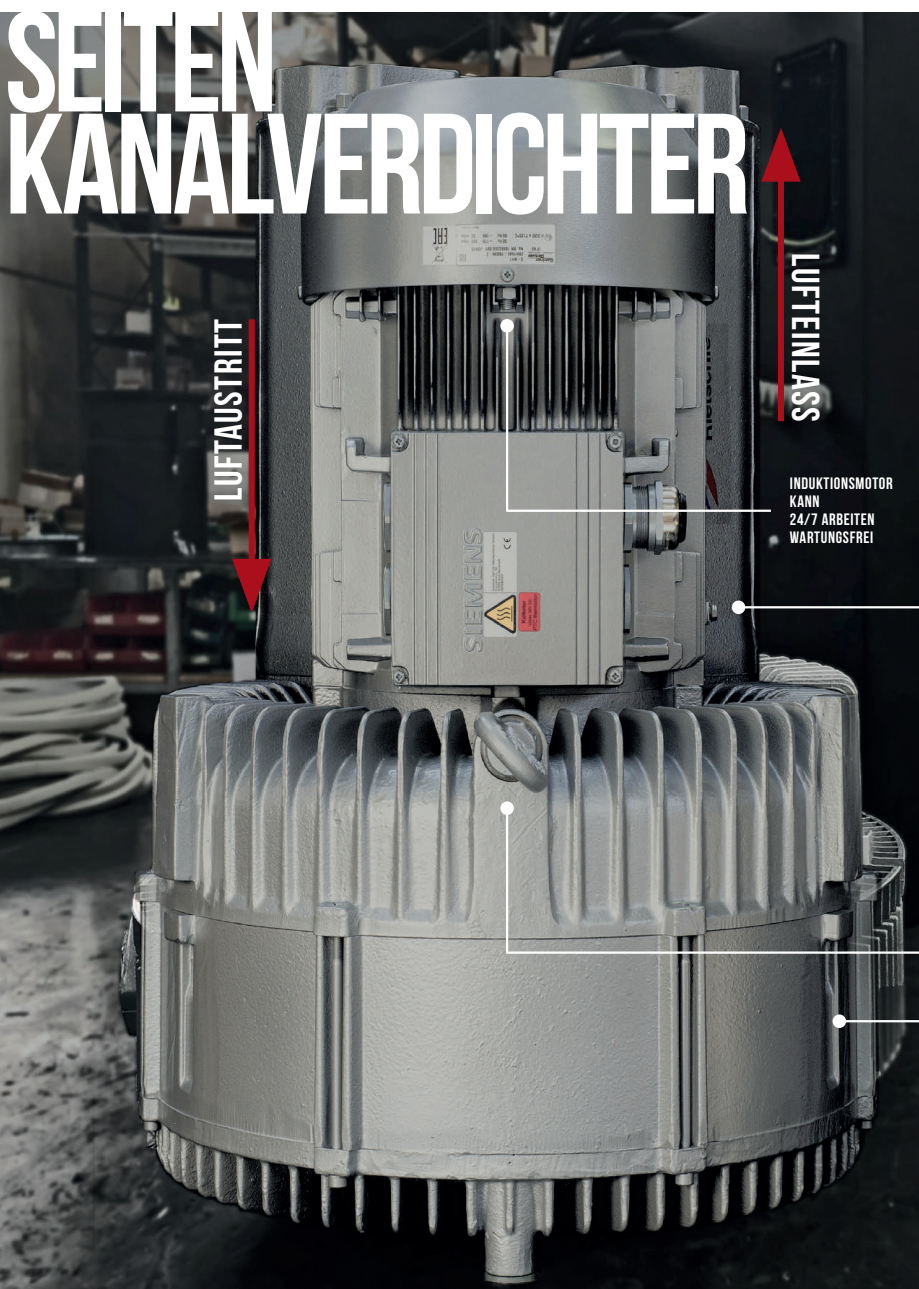
<style>
.page{position:relative;width:919px;height:1289px;background:#fff}
.page>*{position:absolute;margin:0;border:0;box-sizing:border-box;transform-origin:0 0}
.t1{font:700 142.5px/102px "Bebas Neue";letter-spacing:-.035em;color:#fff}
.t2{font:700 39px "Bebas Neue";letter-spacing:.04em;color:#fff}
.t3{font:700 16.5px/18px "Bebas Neue";letter-spacing:.04em;color:#fff}
</style>
<div class="page">
<img style="left:0;top:13px;width:918px;height:1275px">
<hr style="left:738px;top:606px;width:180px;height:2px;background:#fff">
<div style="left:731px;top:600px;width:14px;height:14px;background:#fff;border-radius:50%"></div>
<hr style="left:506px;top:509px;width:264px;height:3px;background:#fff">
<hr style="left:506px;top:951px;width:412px;height:2px;background:#fff">
<div style="left:249px;top:319px;width:6px;height:261px;background:#ab0f1b"></div>
<svg style="left:232px;top:559px;width:39px;height:54px"></svg>
<div style="left:777px;top:160px;width:6px;height:261px;background:#ab0f1b"></div>
<svg style="left:761px;top:128px;width:39px;height:54px"></svg>
<hr style="left:506px;top:326px;width:2px;height:185px;background:#fff">
<div style="left:500px;top:319px;width:14px;height:13px;background:#fff;border-radius:50%"></div>
<hr style="left:506px;top:808px;width:2px;height:145px;background:#fff">
<div style="left:500px;top:801px;width:14px;height:14px;background:#fff;border-radius:50%"></div>
<hr style="left:839px;top:1020px;width:79px;height:2px;background:#fff">
<div style="left:832px;top:1014px;width:14px;height:13px;background:#fff;border-radius:50%"></div>
<h1 class="t1" style="left:5px;top:9px;width:746px">SEITEN<br>KANALVERDICHTER</h1>
<h2 class="t2" style="left:207px;top:501px;width:184px;rotate:-90deg">LUFTAUSTRITT</h2>
<h2 class="t2" style="left:826px;top:253px;width:170px;rotate:90deg">LUFTEINLASS</h2>
<p class="t3" style="left:789px;top:474px;width:104px">INDUKTIONSMOTOR<br>KANN<br>24/7 ARBEITEN<br>WARTUNGSFREI</p>
</div>
